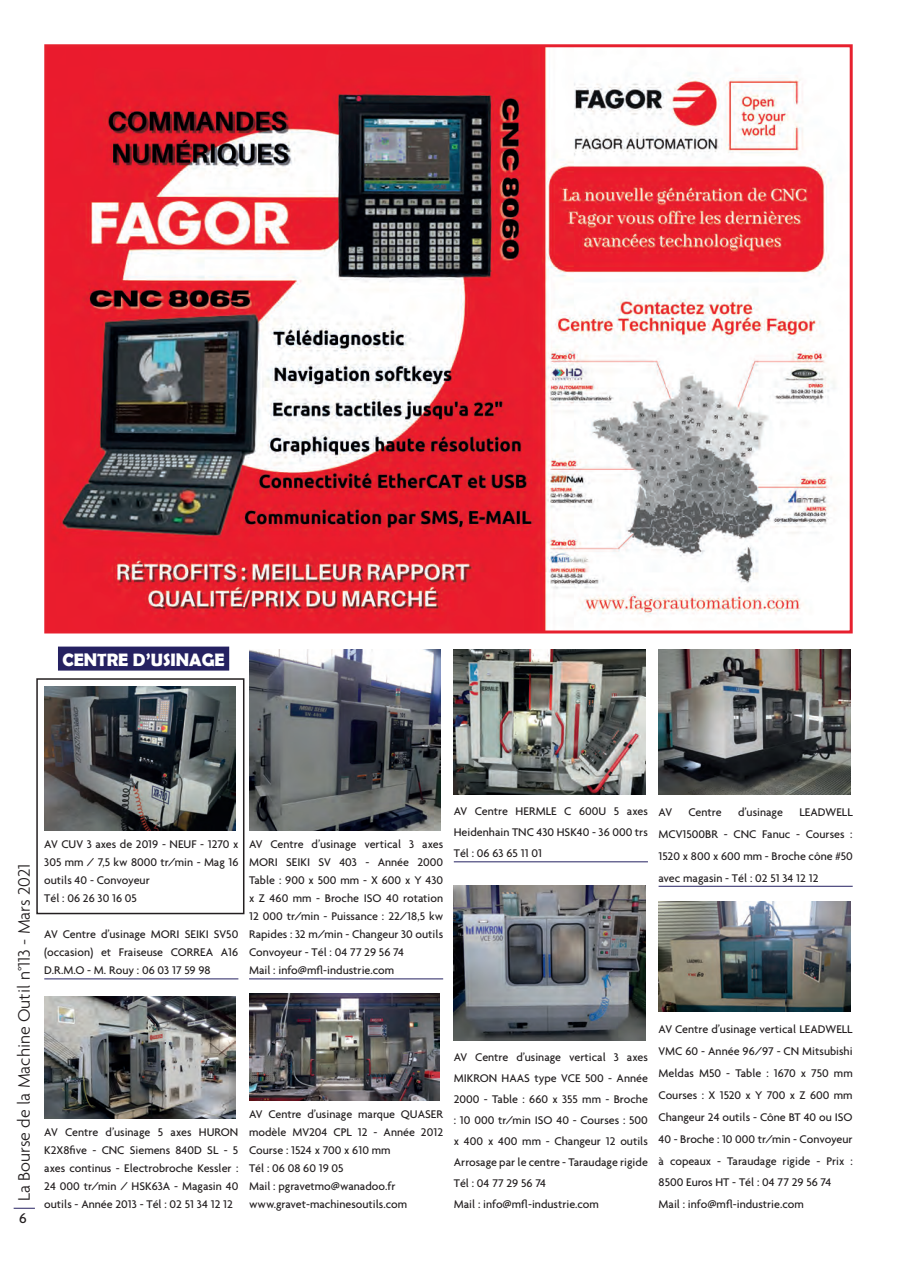
<style>
.page{position:relative;width:897px;height:1267px;background:#fff}
.page>*{position:absolute;margin:0;border:0;box-sizing:border-box;transform-origin:0 0}
.t1{font:300 18px "Agenda";color:#231f20}
.t2{font:700 18px "Berlin Sans FB Demi";color:#fff}
.t3{font:500 15px "Agenda";color:#231f20}
.t4{font:500 12px/18px "Agenda";color:#231f20}
</style>
<div class="page">
<svg style="left:14px;top:1207px;width:21px;height:1px"></svg>
<div style="left:58px;top:646px;width:171px;height:24px;background:#252161"></div>
<hr style="left:44px;top:978px;width:194px;height:1px;background:#252161">
<img style="left:44px;top:686px;width:192px;height:144px">
<img style="left:44px;top:996px;width:192px;height:122px">
<hr style="left:249px;top:978px;width:194px;height:1px;background:#252161">
<img style="left:249px;top:649px;width:191px;height:181px">
<img style="left:249px;top:993px;width:190px;height:107px">
<hr style="left:454px;top:861px;width:194px;height:1px;background:#252161">
<img style="left:454px;top:649px;width:191px;height:145px">
<img style="left:454px;top:885px;width:191px;height:155px">
<hr style="left:658px;top:885px;width:194px;height:1px;background:#252161">
<img style="left:658px;top:649px;width:191px;height:145px">
<img style="left:658px;top:901px;width:191px;height:110px">
<img style="left:48px;top:48px;width:787px;height:581px">
<div style="left:44px;top:44px;width:808px;height:589px;border:3px solid #e7202e"></div>
<div style="left:36px;top:678px;width:208px;height:236px;border:2px solid #231f20"></div>
<h1 class="t2" style="left:62px;top:649px;width:164px">CENTRE D’USINAGE</h1>
<h1 class="t1" style="left:14px;top:1201px;width:339px;rotate:-90deg">La Bourse de la Machine Outil n°113 - Mars 2021</h1>
<p class="t3" style="left:19px;top:1208px;width:9px">6</p>
<p class="t4" style="left:44px;top:835px;width:196px">AV CUV 3 axes de 2019 - NEUF - 1270 x<br>305 mm / 7,5 kw 8000 tr/min - Mag 16 outils 40 - Convoyeur<br>Tél : 06 26 30 16 05</p>
<p class="t4" style="left:44px;top:925px;width:195px;text-align:justify">AV Centre d’usinage MORI SEIKI SV50 (occasion) et Fraiseuse CORREA A16<br>D.R.M.O - M. Rouy : 06 03 17 59 98</p>
<p class="t4" style="left:249px;top:835px;width:196px">AV Centre d’usinage vertical 3 axes<br>MORI SEIKI SV 403 - Année 2000<br>Table : 900 x 500 mm - X 600 x Y 430 x Z 460 mm - Broche ISO 40 rotation<br>12 000 tr/min - Puissance : 22/18,5 kw<br>Rapides : 32 m/min - Changeur 30 outils<br>Convoyeur - Tél : 04 77 29 56 74<br>Mail : info@mfl-industrie.com</p>
<p class="t4" style="left:454px;top:800px;width:195px;line-height:21px;text-align:justify">AV Centre HERMLE C 600U 5 axes Heidenhain TNC 430 HSK40 - 36 000 trs Tél : 06 63 65 11 01</p>
<p class="t4" style="left:658px;top:802px;width:15px">AV</p>
<p class="t4" style="left:688px;top:802px;width:35px">Centre</p>
<p class="t4" style="left:738px;top:802px;width:46px">d’usinage</p>
<p class="t4" style="left:658px;top:800px;width:196px;line-height:21.9px;text-align:justify;text-indent:141px">LEADWELL MCV1500BR - CNC Fanuc - Courses :<br>1520 x 800 x 600 mm - Broche cône #50 avec magasin - Tél : 02 51 34 12 12</p>
<p class="t4" style="left:44px;top:1123px;width:196px;text-align:justify">AV Centre d’usinage 5 axes HURON K2X8five - CNC Siemens 840D SL - 5 axes continus - Electrobroche Kessler :<br>24 000 tr/min / HSK63A - Magasin 40 outils - Année 2013 - Tél : 02 51 34 12 12</p>
<p class="t4" style="left:249px;top:1105px;width:195px">AV Centre d’usinage marque QUASER modèle MV204 CPL 12 - Année 2012<br>Course : 1524 x 700 x 610 mm<br>Tél : 06 08 60 19 05<br>Mail : pgravetmo@wanadoo.fr www.gravet-machinesoutils.com</p>
<p class="t4" style="left:454px;top:1046px;width:196px;line-height:21px">AV Centre d’usinage vertical 3 axes<br>MIKRON HAAS type VCE 500 - Année<br>2000 - Table : 660 x 355 mm - Broche : 10 000 tr/min ISO 40 - Courses : 500 x 400 x 400 mm - Changeur 12 outils<br>Arrosage par le centre - Taraudage rigide<br>Tél : 04 77 29 56 74<br>Mail : info@mfl-industrie.com</p>
<p class="t4" style="left:658px;top:1018px;width:196px;line-height:21.9px">AV Centre d’usinage vertical LEADWELL VMC 60 - Année 96/97 - CN Mitsubishi Meldas M50 - Table : 1670 x 750 mm Courses : X 1520 x Y 700 x Z 600 mm Changeur 24 outils - Cône BT 40 ou ISO 40 - Broche : 10 000 tr/min - Convoyeur à copeaux - Taraudage rigide - Prix :<br>8500 Euros HT - Tél : 04 77 29 56 74<br>Mail : info@mfl-industrie.com</p>
</div>
